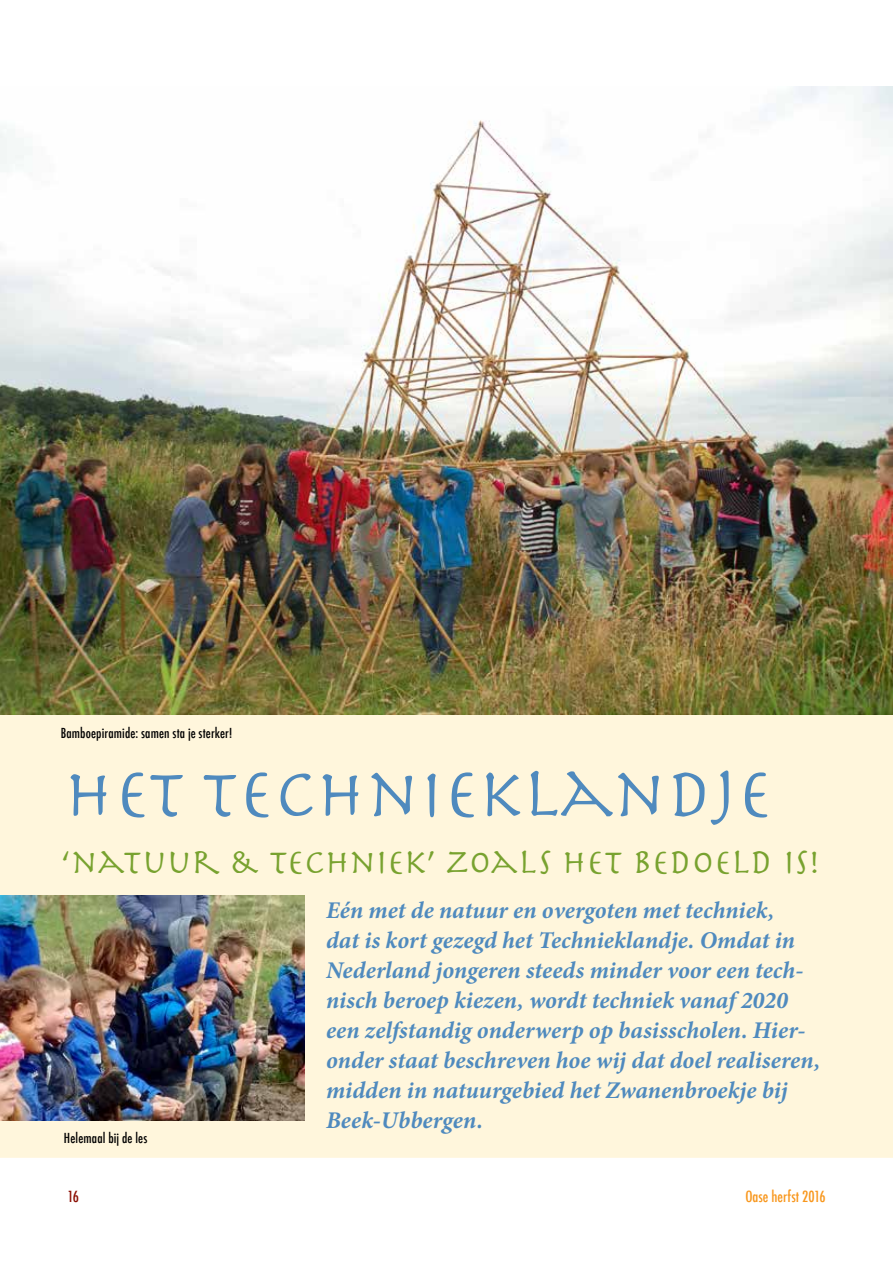
<style>
.page{position:relative;width:893px;height:1263px;background:#fff}
.page>*{position:absolute;margin:0;border:0;box-sizing:border-box;transform-origin:0 0}
.t1{font:72px "Herculanum";color:#4f8abe}
.t2{font:36px "Herculanum";letter-spacing:-.015em;color:#78a22f}
.t3{font:italic 700 24px/30px "Minion Pro";color:#4f8abe}
.t4{font:500 condensed 15px "Futura";color:#f8971d}
.t5{font:500 condensed 15px "Futura";color:#8b0f04}
.t6{font:500 condensed 13.5px "Futura";letter-spacing:.01em;color:#000}
</style>
<div class="page">
<div style="left:0;top:715px;width:893px;height:443px;background:#fff6dc"></div>
<img style="left:0;top:86px;width:893px;height:629px">
<img style="left:0;top:895px;width:305px;height:225px">
<p class="t6" style="left:61px;top:724px;width:173px">Bamboepiramide: samen sta je sterker!</p>
<h1 class="t1" style="left:64px;top:748px;width:709px">HET TECHNIEKLANDJE</h1>
<h2 class="t2" style="left:61px;top:839px;width:761px">‘NATUUR &amp; TECHNIEK’ ZOALS HET BEDOELD IS!</h2>
<p class="t6" style="left:64px;top:1129px;width:85px">Helemaal bij de les</p>
<p class="t3" style="left:326px;top:895px;width:496px">Eén met de natuur en overgoten met techniek,<br>dat is kort gezegd het Technieklandje. Omdat in Nederland jongeren steeds minder voor een tech&shy;nisch beroep kiezen, wordt techniek vanaf 2020 een zelfstandig onderwerp op basisscholen. Hier&shy;onder staat beschreven hoe wij dat doel realiseren, midden in natuurgebied het Zwanenbroekje bij Beek-Ubbergen.</p>
<p class="t5" style="left:68px;top:1187px;width:13px">16</p>
<p class="t4" style="left:745px;top:1187px;width:82px">Oase herfst 2016</p>
</div>
